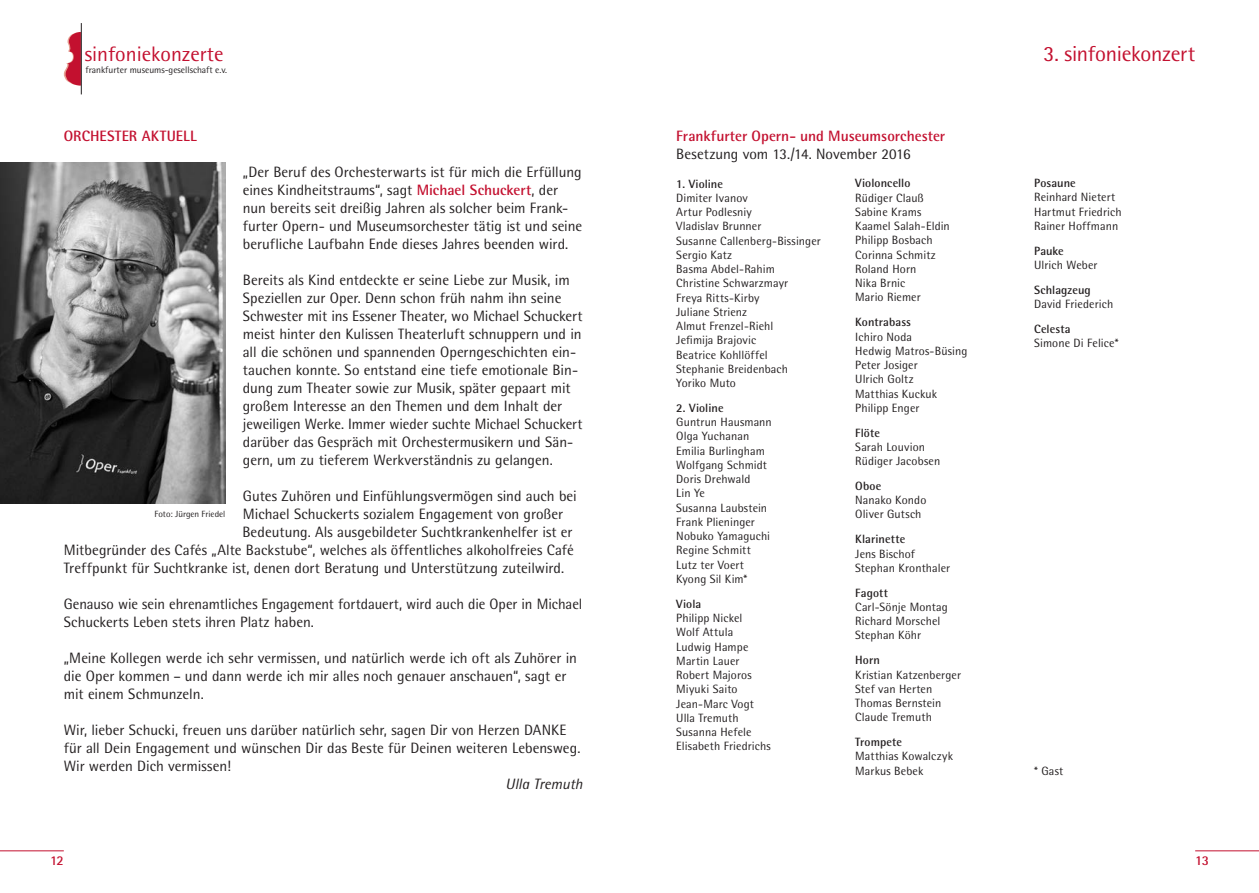
<style>
.page{position:relative;width:1259px;height:893px;background:#fff}
.page>*{position:absolute;margin:0;border:0;box-sizing:border-box;transform-origin:0 0}
.t1{font:21.75px "Rotis Semi Sans";letter-spacing:-.015em;color:#c3102f}
.t2{font:21px "Rotis Semi Sans";color:#c3102f}
.t3{font:15px/18px "Rotis Semi Sans";color:#231f20}
.t4{font:700 15px "Rotis Semi Sans";color:#c3102f}
.t5{font:italic 15px "Rotis Semi Sans";letter-spacing:-.005em;color:#231f20}
.t6{font:700 13.5px "Rotis Sans Serif";color:#c3102f}
.t7{font:700 13.5px "Rotis Semi Sans";color:#c3102f}
.t8{font:12px/14.2px "Rotis Semi Sans";letter-spacing:.01em;color:#231f20}
.t9{font:700 12px "Rotis Semi Sans";letter-spacing:.01em;color:#231f20}
.t10{font:9.45px "Rotis Semi Sans";color:#231f20}
.t11{font:9px "Rotis Semi Sans";color:#231f20}
.s1{font-weight:700;color:#c3102f}
</style>
<div class="page">
<hr style="left:0;top:850px;width:64px;height:1px;background:#c3102f">
<hr style="left:1195px;top:850px;width:64px;height:1px;background:#c3102f">
<svg style="left:64px;top:32px;width:17px;height:54px"></svg>
<hr style="left:81px;top:23px;width:1px;height:71px;background:#231f20">
<img style="left:0;top:163px;width:226px;height:341px">
<h2 class="t2" style="left:85px;top:42px;width:140px">sinfoniekonzerte</h2>
<p class="t10" style="left:86px;top:65px;width:143px">frankfurter museums-gesellschaft e.v.</p>
<p class="t4" style="left:64px;top:127px;width:134px">ORCHESTER AKTUELL</p>
<p class="t3" style="left:243px;top:163px;width:341px">„Der Beruf des Orchesterwarts ist für mich die Erfüllung eines Kindheitstraums“, sagt <span class="s1">Michael Schuckert</span>, der nun bereits seit dreißig Jahren als solcher beim Frank&shy;furter Opern- und Museumsorchester tätig ist und seine berufliche Laufbahn Ende dieses Jahres beenden wird.</p>
<p class="t3" style="left:243px;top:271px;width:341px">Bereits als Kind entdeckte er seine Liebe zur Musik, im Speziellen zur Oper. Denn schon früh nahm ihn seine Schwester mit ins Essener Theater, wo Michael Schuckert meist hinter den Kulissen Theaterluft schnuppern und in all die schönen und spannenden Operngeschichten ein&shy;tauchen konnte. So entstand eine tiefe emotionale Bin&shy;dung zum Theater sowie zur Musik, später gepaart mit großem Interesse an den Themen und dem Inhalt der jeweiligen Werke. Immer wieder suchte Michael Schuckert darüber das Gespräch mit Orchestermusikern und Sän&shy;gern, um zu tieferem Werkverständnis zu gelangen.</p>
<p class="t3" style="left:243px;top:487px;width:335px">Gutes Zuhören und Einfühlungsvermögen sind auch bei</p>
<p class="t3" style="left:243px;top:505px;width:322px">Michael Schuckerts sozialem Engagement von großer</p>
<p class="t3" style="left:242px;top:523px;width:332px">Bedeutung. Als ausgebildeter Suchtkrankenhelfer ist er</p>
<p class="t3" style="left:64px;top:541px;width:511px">Mitbegründer des Cafés „Alte Backstube“, welches als öffentliches alkoholfreies Café</p>
<p class="t3" style="left:64px;top:559px;width:502px">Treffpunkt für Suchtkranke ist, denen dort Beratung und Unterstützung zuteilwird.</p>
<p class="t3" style="left:64px;top:595px;width:520px">Genauso wie sein ehrenamtliches Engagement fortdauert, wird auch die Oper in Michael<br>Schuckerts Leben stets ihren Platz haben.</p>
<p class="t3" style="left:64px;top:649px;width:515px">„Meine Kollegen werde ich sehr vermissen, und natürlich werde ich oft als Zuhörer in die Oper kommen – und dann werde ich mir alles noch genauer anschauen“, sagt er mit einem Schmunzeln.</p>
<p class="t3" style="left:64px;top:721px;width:518px">Wir, lieber Schucki, freuen uns darüber natürlich sehr, sagen Dir von Herzen DANKE für all Dein Engagement und wünschen Dir das Beste für Deinen weiteren Lebensweg.<br>Wir werden Dich vermissen!</p>
<p class="t5" style="left:505px;top:775px;width:79px">Ulla Tremuth</p>
<p class="t11" style="left:155px;top:509px;width:72px">Foto: Jürgen Friedel</p>
<p class="t4" style="left:676px;top:127px;width:270px">Frankfurter Opern- und Museumsorchester</p>
<p class="t3" style="left:676px;top:145px;width:236px">Besetzung vom 13./14. November 2016</p>
<p class="t9" style="left:676px;top:176px;width:48px">1. Violine</p>
<p class="t8" style="left:676px;top:191px;width:146px">Dimiter Ivanov<br>Artur Podlesniy<br>Vladislav Brunner<br>Susanne Callenberg-Bissinger<br>Sergio Katz<br>Basma Abdel-Rahim<br>Christine Schwarzmayr<br>Freya Ritts-Kirby<br>Juliane Strienz<br>Almut Frenzel-Riehl<br>Jefimija Brajovic<br>Beatrice Kohllöffel<br>Stephanie Breidenbach<br>Yoriko Muto</p>
<p class="t9" style="left:676px;top:401px;width:49px">2. Violine</p>
<p class="t8" style="left:676px;top:415px;width:97px">Guntrun Hausmann<br>Olga Yuchanan<br>Emilia Burlingham<br>Wolfgang Schmidt<br>Doris Drehwald<br>Lin Ye<br>Susanna Laubstein<br>Frank Plieninger<br>Nobuko Yamaguchi<br>Regine Schmitt<br>Lutz ter Voert<br>Kyong Sil Kim*</p>
<p class="t9" style="left:676px;top:596px;width:27px">Viola</p>
<p class="t8" style="left:676px;top:611px;width:96px">Philipp Nickel<br>Wolf Attula<br>Ludwig Hampe<br>Martin Lauer<br>Robert Majoros<br>Miyuki Saito<br>Jean-Marc Vogt<br>Ulla Tremuth<br>Susanna Hefele<br>Elisabeth Friedrichs</p>
<p class="t9" style="left:855px;top:176px;width:57px">Violoncello</p>
<p class="t8" style="left:855px;top:190px;width:96px">Rüdiger Clauß<br>Sabine Krams<br>Kaamel Salah-Eldin<br>Philipp Bosbach<br>Corinna Schmitz<br>Roland Horn<br>Nika Brnic<br>Mario Riemer</p>
<p class="t9" style="left:855px;top:315px;width:57px">Kontrabass</p>
<p class="t8" style="left:855px;top:329px;width:114px">Ichiro Noda<br>Hedwig Matros-Büsing<br>Peter Josiger<br>Ulrich Goltz<br>Matthias Kuckuk<br>Philipp Enger</p>
<p class="t9" style="left:855px;top:425px;width:26px">Flöte</p>
<p class="t8" style="left:855px;top:440px;width:86px">Sarah Louvion<br>Rüdiger Jacobsen</p>
<p class="t9" style="left:855px;top:479px;width:27px">Oboe</p>
<p class="t8" style="left:855px;top:493px;width:73px">Nanako Kondo<br>Oliver Gutsch</p>
<p class="t9" style="left:855px;top:532px;width:52px">Klarinette</p>
<p class="t8" style="left:855px;top:546px;width:96px">Jens Bischof<br>Stephan Kronthaler</p>
<p class="t9" style="left:855px;top:585px;width:34px">Fagott</p>
<p class="t8" style="left:855px;top:600px;width:94px">Carl-Sönje Montag<br>Richard Morschel<br>Stephan Köhr</p>
<p class="t9" style="left:855px;top:653px;width:26px">Horn</p>
<p class="t8" style="left:855px;top:667px;width:107px">Kristian Katzenberger<br>Stef van Herten<br>Thomas Bernstein<br>Claude Tremuth</p>
<p class="t9" style="left:855px;top:735px;width:48px">Trompete</p>
<p class="t8" style="left:855px;top:749px;width:99px">Matthias Kowalczyk<br>Markus Bebek</p>
<h1 class="t1" style="left:1043px;top:41px;width:153px">3. sinfoniekonzert</h1>
<p class="t9" style="left:1034px;top:176px;width:43px">Posaune</p>
<p class="t8" style="left:1034px;top:190px;width:89px">Reinhard Nietert<br>Hartmut Friedrich<br>Rainer Hoffmann</p>
<p class="t9" style="left:1034px;top:243px;width:31px">Pauke</p>
<p class="t8" style="left:1034px;top:258px;width:65px">Ulrich Weber</p>
<p class="t9" style="left:1034px;top:283px;width:58px">Schlagzeug</p>
<p class="t8" style="left:1034px;top:297px;width:81px">David Friederich</p>
<p class="t9" style="left:1034px;top:322px;width:38px">Celesta</p>
<p class="t8" style="left:1034px;top:336px;width:86px">Simone Di Felice*</p>
<p class="t8" style="left:1034px;top:763px;width:31px">* Gast</p>
<p class="t6" style="left:50px;top:852px;width:15px">12</p>
<p class="t7" style="left:1195px;top:852px;width:15px">13</p>
</div>
